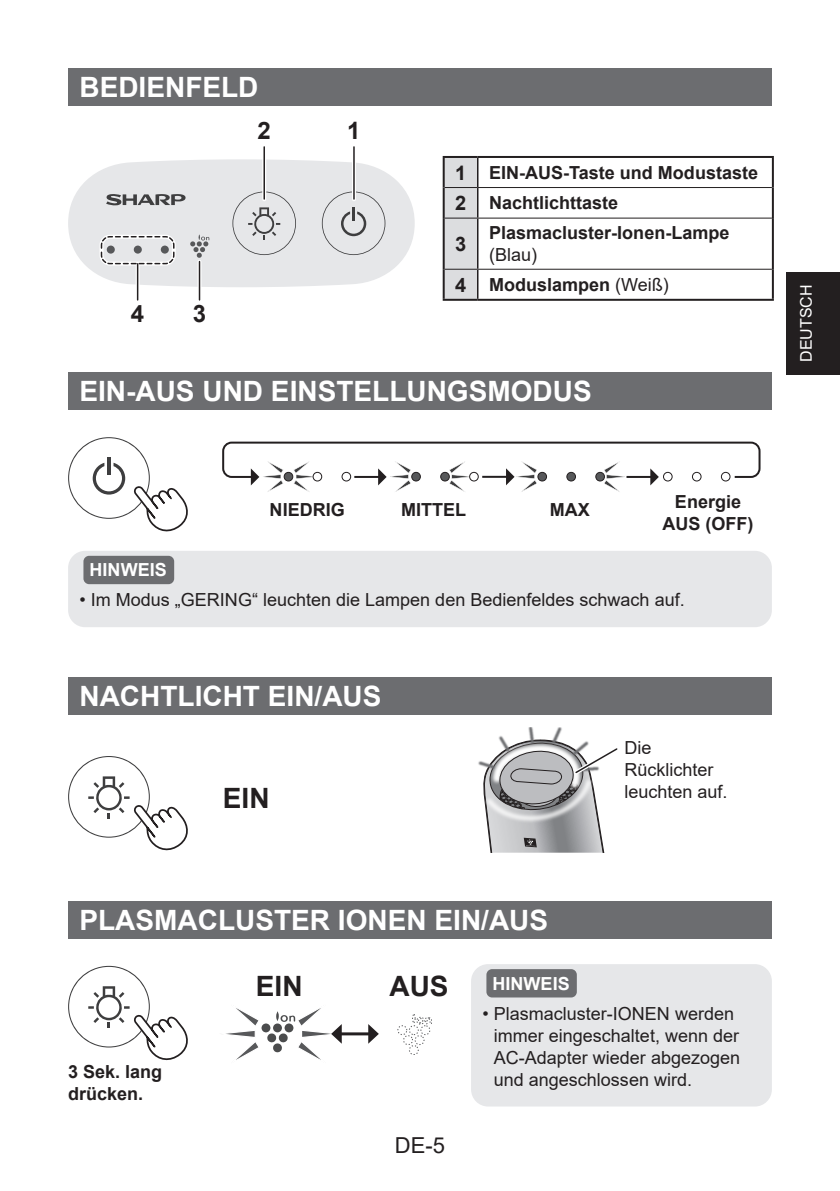
<style>
.page{position:relative;width:840px;height:1191px;background:#fff}
.page>*{position:absolute;margin:0;border:0;box-sizing:border-box;transform-origin:0 0}
.t1{font:700 28px "Arial";color:#fff}
.t2{font:700 28px "Arial";color:#231f20}
.t3{font:700 24px "Arial";color:#231f20}
.t4{font:22px "Arial";color:#231f20}
.t5{font:700 20px "Arial";color:#231f20}
.t6{font:18px/22px "Arial";color:#231f20}
.t7{font:700 18px/22px "Arial";color:#231f20}
.t8{font:700 18px "Arial";color:#fff}
.t9{font:16px "Arial";color:#fff}
.s1{font-size:20px}
.s2{font-weight:700;font-size:20px}
.s3{font-weight:700}
</style>
<div class="page">
<div style="left:785px;top:272px;width:54px;height:102px;background:#231f20"></div>
<div style="left:68px;top:551px;width:703px;height:76px;background:#e6e7e9;border-radius:17px"></div>
<div style="left:83px;top:556px;width:91px;height:28px;background:#6c6d70;border-radius:6px"></div>
<div style="left:68px;top:372px;width:703px;height:37px;background:#6c6d70"></div>
<svg style="left:68px;top:437px;width:120px;height:94px"></svg>
<div style="left:663px;top:472px;width:9px;height:9px;background:#fff;border:1px solid #231f20;border-radius:50%"></div>
<svg style="left:691px;top:472px;width:9px;height:9px"></svg>
<svg style="left:720px;top:472px;width:9px;height:9px"></svg>
<svg style="left:449px;top:461px;width:16px;height:31px"></svg>
<div style="left:411px;top:472px;width:9px;height:9px;background:#57585a;border:1px solid #231f20;border-radius:50%"></div>
<div style="left:440px;top:472px;width:9px;height:9px;background:#57585a;border:1px solid #231f20;border-radius:50%"></div>
<div style="left:469px;top:472px;width:9px;height:9px;background:#fff;border:1px solid #231f20;border-radius:50%"></div>
<svg style="left:294px;top:461px;width:20px;height:31px"></svg>
<div style="left:284px;top:472px;width:9px;height:9px;background:#57585a;border:1px solid #231f20;border-radius:50%"></div>
<div style="left:313px;top:472px;width:9px;height:9px;background:#fff;border:1px solid #231f20;border-radius:50%"></div>
<svg style="left:341px;top:472px;width:9px;height:9px"></svg>
<svg style="left:603px;top:461px;width:17px;height:31px"></svg>
<div style="left:537px;top:472px;width:9px;height:9px;background:#57585a;border:1px solid #231f20;border-radius:50%"></div>
<div style="left:566px;top:472px;width:9px;height:9px;background:#57585a;border:1px solid #231f20;border-radius:50%"></div>
<div style="left:595px;top:472px;width:9px;height:9px;background:#57585a;border:1px solid #231f20;border-radius:50%"></div>
<div style="left:222px;top:441px;width:538px;height:37px;border:2px solid #231f20;border-radius:9px"></div>
<svg style="left:251px;top:461px;width:32px;height:31px"></svg>
<hr style="left:354px;top:476px;width:25px;height:2px;background:#231f20">
<svg style="left:378px;top:461px;width:33px;height:31px"></svg>
<hr style="left:482px;top:476px;width:25px;height:2px;background:#231f20">
<svg style="left:505px;top:461px;width:32px;height:31px"></svg>
<hr style="left:626px;top:476px;width:25px;height:2px;background:#231f20">
<svg style="left:650px;top:468px;width:8px;height:17px"></svg>
<div style="left:471px;top:964px;width:300px;height:142px;background:#e6e7e9;border-radius:17px"></div>
<div style="left:486px;top:969px;width:90px;height:28px;background:#6c6d70;border-radius:6px"></div>
<div style="left:68px;top:901px;width:703px;height:38px;background:#6c6d70"></div>
<svg style="left:68px;top:966px;width:120px;height:94px"></svg>
<div style="left:409px;top:1025px;width:9px;height:10px;border:1px dashed #57585a;border-radius:50%"></div>
<div style="left:420px;top:1025px;width:10px;height:10px;border:1px dashed #57585a;border-radius:50%"></div>
<div style="left:397px;top:1025px;width:10px;height:10px;border:1px dashed #57585a;border-radius:50%"></div>
<svg style="left:403px;top:1035px;width:22px;height:19px"></svg>
<svg style="left:412px;top:1014px;width:19px;height:10px"></svg>
<svg style="left:226px;top:1008px;width:33px;height:52px"></svg>
<div style="left:261px;top:1023px;width:9px;height:9px;background:#4b4c4d;border-radius:50%"></div>
<hr style="left:339px;top:1032px;width:31px;height:3px;background:#231f20">
<svg style="left:266px;top:1008px;width:77px;height:52px"></svg>
<svg style="left:368px;top:1024px;width:10px;height:19px"></svg>
<div style="left:68px;top:678px;width:703px;height:37px;background:#6c6d70"></div>
<svg style="left:68px;top:756px;width:120px;height:94px"></svg>
<img style="left:528px;top:727px;width:34px;height:10px">
<svg style="left:482px;top:737px;width:136px;height:115px"></svg>
<div style="left:68px;top:68px;width:703px;height:37px;background:#6c6d70"></div>
<div style="left:444px;top:158px;width:32px;height:141px;background:#dcdddf"></div>
<hr style="left:442px;top:156px;width:35px;height:2px;background:#231f20">
<hr style="left:442px;top:158px;width:2px;height:29px;background:#231f20">
<hr style="left:477px;top:156px;width:296px;height:2px;background:#231f20">
<hr style="left:771px;top:158px;width:2px;height:29px;background:#231f20">
<hr style="left:442px;top:187px;width:2px;height:31px;background:#231f20">
<hr style="left:771px;top:187px;width:2px;height:31px;background:#231f20">
<hr style="left:442px;top:218px;width:2px;height:51px;background:#231f20">
<hr style="left:771px;top:218px;width:2px;height:51px;background:#231f20">
<hr style="left:442px;top:269px;width:2px;height:30px;background:#231f20">
<hr style="left:771px;top:269px;width:2px;height:30px;background:#231f20">
<hr style="left:442px;top:299px;width:35px;height:2px;background:#231f20">
<hr style="left:477px;top:299px;width:296px;height:2px;background:#231f20">
<hr style="left:476px;top:158px;width:2px;height:29px;background:#231f20">
<hr style="left:476px;top:188px;width:2px;height:30px;background:#231f20">
<hr style="left:476px;top:219px;width:2px;height:50px;background:#231f20">
<hr style="left:476px;top:270px;width:2px;height:29px;background:#231f20">
<hr style="left:444px;top:187px;width:33px;height:1px;background:#231f20">
<hr style="left:477px;top:187px;width:294px;height:1px;background:#231f20">
<hr style="left:444px;top:218px;width:33px;height:1px;background:#231f20">
<hr style="left:477px;top:218px;width:294px;height:1px;background:#231f20">
<hr style="left:444px;top:269px;width:33px;height:1px;background:#231f20">
<hr style="left:477px;top:269px;width:294px;height:1px;background:#231f20">
<svg style="left:68px;top:159px;width:346px;height:128px;background:#e9eaec"></svg>
<svg style="left:106px;top:194px;width:79px;height:11px"></svg>
<svg style="left:190px;top:234px;width:19px;height:24px"></svg>
<svg style="left:232px;top:191px;width:64px;height:64px;background:#d6d7d9"></svg>
<svg style="left:321px;top:191px;width:64px;height:64px;background:#d7d8da"></svg>
<svg style="left:352px;top:147px;width:4px;height:52px"></svg>
<hr style="left:353px;top:147px;width:1px;height:52px;background:#231f20">
<svg style="left:197px;top:262px;width:4px;height:38px"></svg>
<hr style="left:199px;top:261px;width:1px;height:39px;background:#231f20">
<hr style="left:262px;top:147px;width:4px;height:52px;background:#fff">
<hr style="left:263px;top:147px;width:2px;height:52px;background:#231f20">
<div style="left:99px;top:235px;width:77px;height:31px;border:4px solid #fff;border-radius:9px"></div>
<svg style="left:135px;top:265px;width:4px;height:35px"></svg>
<hr style="left:137px;top:264px;width:1px;height:36px;background:#231f20">
<svg style="left:100px;top:235px;width:75px;height:30px"></svg>
<h1 class="t1" style="left:79px;top:67px;width:180px">BEDIENFELD</h1>
<h2 class="t3" style="left:257px;top:113px;width:15px">2</h2>
<h2 class="t3" style="left:131px;top:297px;width:15px">4</h2>
<h2 class="t3" style="left:193px;top:297px;width:15px">3</h2>
<h2 class="t3" style="left:347px;top:113px;width:15px">1</h2>
<p class="t7" style="left:455px;top:157px;width:304px;line-height:30.6px"><span class="s1">1</span> EIN-AUS-Taste und Modustaste<br><span class="s1">2</span> Nachtlichttaste</p>
<p class="t5" style="left:455px;top:230px;width:13px">3</p>
<p class="t7" style="left:489px;top:222px;width:242px">Plasmacluster-Ionen-Lampe</p>
<p class="t6" style="left:455px;top:240px;width:215px;line-height:29.8px;text-indent:34px">(Blau)<br><span class="s2">4</span> <span class="s3">Moduslampen</span> (Weiß)</p>
<h1 class="t1" style="left:79px;top:371px;width:513px">EIN-AUS UND EINSTELLUNGSMODUS</h1>
<p class="t7" style="left:269px;top:499px;width:77px">NIEDRIG</p>
<p class="t7" style="left:401px;top:499px;width:66px">MITTEL</p>
<p class="t7" style="left:549px;top:499px;width:41px">MAX</p>
<p class="t7" style="left:662px;top:491px;width:92px;text-align:center">Energie<br>AUS (OFF)</p>
<p class="t8" style="left:90px;top:557px;width:79px">HINWEIS</p>
<p class="t6" style="left:79px;top:589px;width:606px">• Im Modus „GERING“ leuchten die Lampen den Bedienfeldes schwach auf.</p>
<h1 class="t1" style="left:79px;top:677px;width:303px">NACHTLICHT EIN/AUS</h1>
<h1 class="t2" style="left:223px;top:778px;width:48px">EIN</h1>
<h1 class="t1" style="left:79px;top:900px;width:470px">PLASMACLUSTER IONEN EIN/AUS</h1>
<p class="t6" style="left:624px;top:737px;width:105px">Die<br>Rücklichter leuchten auf.</p>
<p class="t7" style="left:68px;top:1060px;width:96px">3 Sek. lang drücken.</p>
<h1 class="t2" style="left:256px;top:966px;width:48px">EIN</h1>
<h1 class="t2" style="left:389px;top:966px;width:61px">AUS</h1>
<p class="t4" style="left:394px;top:1130px;width:52px">DE-5</p>
<p class="t8" style="left:492px;top:970px;width:79px">HINWEIS</p>
<p class="t6" style="left:493px;top:1002px;width:248px;text-indent:-11px">• Plasmacluster-IONEN werden immer eingeschaltet, wenn der<br>AC-Adapter wieder abgezogen und angeschlossen wird.</p>
<p class="t9" style="left:794px;top:362px;width:79px;rotate:-90deg">DEUTSCH</p>
</div>
